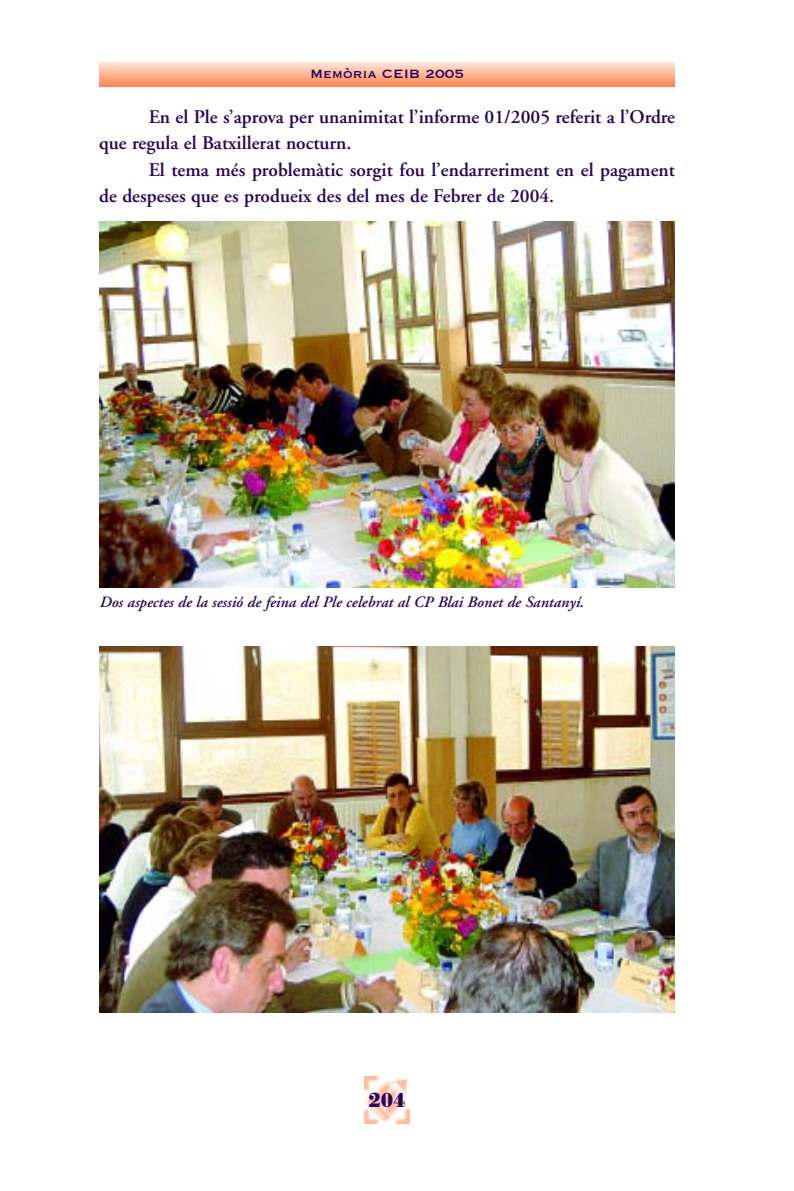
<style>
.page{position:relative;width:794px;height:1191px;background:#fff}
.page>*{position:absolute;margin:0;border:0;box-sizing:border-box;transform-origin:0 0}
.t1{font:700 21px "Bodoni Antiqua T";color:#27065a}
.t2{font:600 19.25px/26.2px "Adobe Garamond";color:#27065a}
.t3{font:italic 600 15.75px "Adobe Garamond";color:#27065a}
.t4{font:15.75px "Copperplate";color:#27065a}
</style>
<div class="page">
<img style="left:365px;top:1076px;width:44px;height:47px">
<hr style="left:99px;top:87px;width:576px;height:1px;background:#ff611b">
<hr style="left:99px;top:86px;width:576px;height:1px;background:#ff6723">
<hr style="left:99px;top:85px;width:576px;height:1px;background:#ff6c2a">
<hr style="left:99px;top:84px;width:576px;height:1px;background:#ff7132">
<hr style="left:99px;top:83px;width:576px;height:1px;background:#ff773a">
<hr style="left:99px;top:82px;width:576px;height:1px;background:#ff7c41">
<hr style="left:99px;top:81px;width:576px;height:1px;background:#ff8149">
<hr style="left:99px;top:80px;width:576px;height:1px;background:#ff8751">
<hr style="left:99px;top:79px;width:576px;height:1px;background:#ff8b57">
<hr style="left:99px;top:78px;width:576px;height:1px;background:#ff915f">
<hr style="left:99px;top:77px;width:576px;height:1px;background:#ff9668">
<hr style="left:99px;top:76px;width:576px;height:1px;background:#ff9c6f">
<hr style="left:99px;top:75px;width:576px;height:1px;background:#ffa176">
<hr style="left:99px;top:74px;width:576px;height:1px;background:#ffa67e">
<hr style="left:99px;top:73px;width:576px;height:1px;background:#ffac86">
<hr style="left:99px;top:72px;width:576px;height:1px;background:#ffb08d">
<hr style="left:99px;top:71px;width:576px;height:1px;background:#ffb695">
<hr style="left:99px;top:70px;width:576px;height:1px;background:#ffbc9d">
<hr style="left:99px;top:69px;width:576px;height:1px;background:#ffc0a4">
<hr style="left:99px;top:68px;width:576px;height:1px;background:#ffc6ac">
<hr style="left:99px;top:67px;width:576px;height:1px;background:#ffcbb4">
<hr style="left:99px;top:66px;width:576px;height:1px;background:#ffd1bc">
<hr style="left:99px;top:65px;width:576px;height:1px;background:#ffd6c3">
<hr style="left:99px;top:64px;width:576px;height:1px;background:#ffdbcb">
<hr style="left:99px;top:63px;width:576px;height:1px;background:#ffe1d3">
<hr style="left:99px;top:62px;width:576px;height:1px;background:#ffe6db">
<img style="left:99px;top:222px;width:576px;height:365px">
<img style="left:99px;top:646px;width:576px;height:366px">
<p class="t4" style="left:310px;top:64px;width:156px">Memòria CEIB 2005</p>
<p class="t2" style="left:99px;top:105px;width:577px;text-indent:50px">En el Ple s’aprova per unanimitat l’informe 01/2005 referit a l’Ordre que regula el Batxillerat nocturn.</p>
<p class="t2" style="left:99px;top:158px;width:577px;text-indent:50px">El tema més problemàtic sorgit fou l’endarreriment en el pagament de despeses que es produeix des del mes de Febrer de 2004.</p>
<p class="t3" style="left:99px;top:595px;width:486px">Dos aspectes de la sessió de feina del Ple celebrat al CP Blai Bonet de Santanyí.</p>
<p class="t1" style="left:368px;top:1087px;width:39px">204</p>
</div>
